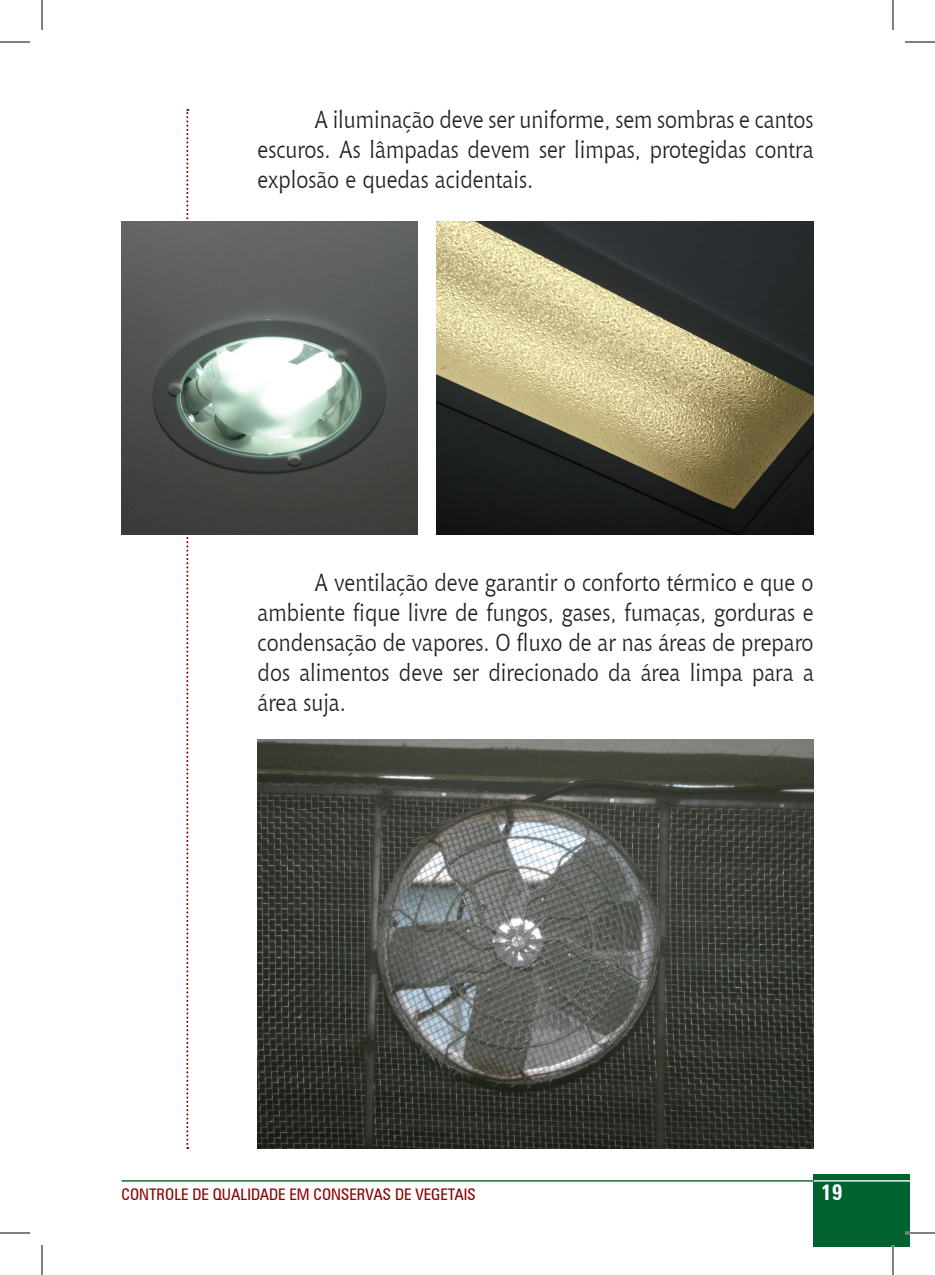
<style>
.page{position:relative;width:935px;height:1275px;background:#fff}
.page>*{position:absolute;margin:0;border:0;box-sizing:border-box;transform-origin:0 0}
.t1{font:24px/30px "Chianti BT";color:#231f20;text-align:justify;scale:.9 1}
.t2{font:700 condensed 22px "Zurich BT";color:#fff}
.t3{font:condensed 16px "Zurich BT";color:#8b0202}
</style>
<div class="page">
<svg style="left:186px;top:109px;width:2px;height:1040px"></svg>
<hr style="left:121px;top:1180px;width:692px;height:1px;background:#00632f">
<div style="left:813px;top:1174px;width:96px;height:72px;background:#00632f"></div>
<hr style="left:813px;top:1180px;width:96px;height:1px;background:#fff">
<img style="left:121px;top:221px;width:296px;height:314px">
<img style="left:436px;top:221px;width:377px;height:314px">
<img style="left:257px;top:739px;width:556px;height:409px">
<hr style="left:904px;top:1231px;width:30px;height:3px;background:#fff">
<hr style="left:891px;top:1245px;width:3px;height:30px;background:#fff">
<hr style="left:0;top:42px;width:30px;height:1px;background:#000">
<hr style="left:904px;top:42px;width:30px;height:1px;background:#000">
<hr style="left:0;top:1232px;width:30px;height:1px;background:#000">
<hr style="left:904px;top:1232px;width:30px;height:1px;background:#000">
<hr style="left:42px;top:0;width:1px;height:30px;background:#000">
<hr style="left:42px;top:1245px;width:1px;height:30px;background:#000">
<hr style="left:892px;top:0;width:1px;height:30px;background:#000">
<hr style="left:892px;top:1245px;width:1px;height:30px;background:#000">
<p class="t1" style="left:257px;top:104px;width:619px;text-indent:57px">A iluminação deve ser uniforme, sem sombras e cantos escuros. As lâmpadas devem ser limpas, protegidas contra explosão e quedas acidentais.</p>
<p class="t1" style="left:257px;top:567px;width:619px;text-indent:57px">A ventilação deve garantir o conforto térmico e que o ambiente fique livre de fungos, gases, fumaças, gorduras e condensação de vapores. O fluxo de ar nas áreas de preparo dos alimentos deve ser direcionado da área limpa para a área suja.</p>
<p class="t3" style="left:121px;top:1184px;width:356px">CONTROLE DE QUALIDADE EM CONSERVAS DE VEGETAIS</p>
<p class="t2" style="left:821px;top:1179px;width:23px">19</p>
</div>
